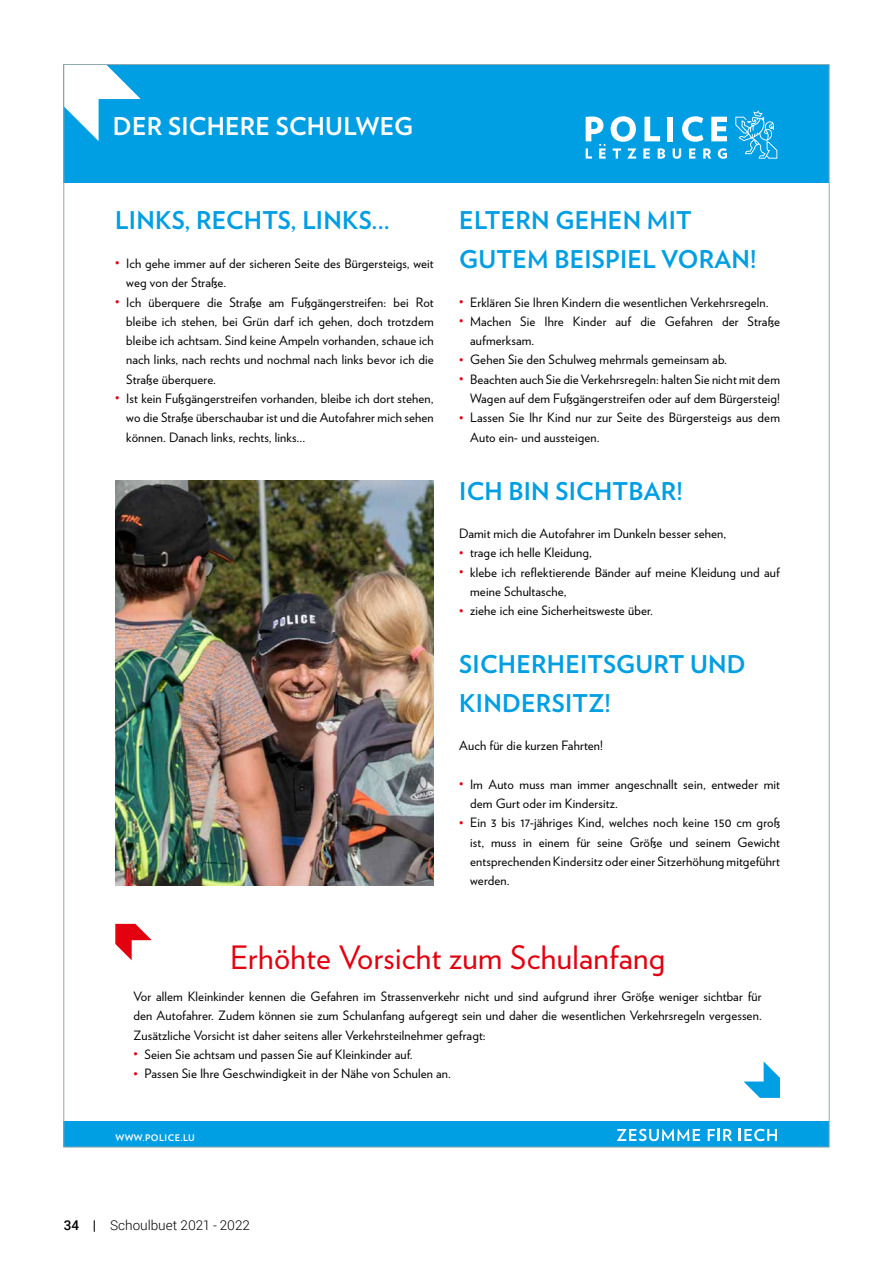
<style>
.page{position:relative;width:893px;height:1263px;background:#fff}
.page>*{position:absolute;margin:0;border:0;box-sizing:border-box;transform-origin:0 0}
.t1{font:32.1px "Verlag";letter-spacing:.01em;color:#e3000f}
.t2{font:700 24.45px/38.5px "Verlag";letter-spacing:.01em;color:#009ee3}
.t3{font:700 24.45px "Verlag";letter-spacing:.01em;color:#fff}
.t4{font:300 13.5px "Roboto";color:#000}
.t5{font:12.9px/19.4px "Verlag";letter-spacing:.01em;color:#000}
.t6{font:700 9.15px "Verlag";letter-spacing:.05em;color:#fff}
.s1{font-size:11.55px;color:#e3000f}
.s2{font-weight:500}
</style>
<div class="page">
<div style="left:64px;top:65px;width:765px;height:118px;background:#009ee3"></div>
<div style="left:64px;top:1121px;width:765px;height:26px;background:#009ee3"></div>
<svg style="left:65px;top:66px;width:76px;height:75px"></svg>
<img style="left:115px;top:480px;width:319px;height:405px">
<svg style="left:115px;top:924px;width:37px;height:36px"></svg>
<svg style="left:743px;top:1061px;width:37px;height:37px"></svg>
<svg style="left:617px;top:1129px;width:83px;height:12px"></svg>
<svg style="left:708px;top:1129px;width:24px;height:12px"></svg>
<svg style="left:739px;top:1129px;width:38px;height:12px"></svg>
<svg style="left:644px;top:117px;width:16px;height:24px"></svg>
<div style="left:668px;top:117px;width:5px;height:24px;background:#fff"></div>
<svg style="left:682px;top:116px;width:21px;height:26px"></svg>
<svg style="left:711px;top:117px;width:16px;height:24px"></svg>
<svg style="left:586px;top:116px;width:50px;height:43px"></svg>
<svg style="left:643px;top:148px;width:7px;height:11px"></svg>
<svg style="left:658px;top:148px;width:7px;height:11px"></svg>
<svg style="left:673px;top:148px;width:8px;height:11px"></svg>
<svg style="left:689px;top:148px;width:6px;height:11px"></svg>
<svg style="left:703px;top:148px;width:8px;height:11px"></svg>
<svg style="left:718px;top:148px;width:9px;height:11px"></svg>
<svg style="left:735px;top:110px;width:42px;height:49px"></svg>
<h2 class="t3" style="left:113px;top:107px;width:302px">DER SICHERE SCHULWEG</h2>
<h2 class="t2" style="left:115px;top:200px;width:276px">LINKS, RECHTS, LINKS...</h2>
<p class="t5" style="left:126px;top:253px;width:309px;text-indent:-11px"><span class="s1">•</span> Ich gehe immer auf der sicheren Seite des Bürgersteigs, weit weg von der Straße.</p>
<p class="t5" style="left:126px;top:292px;width:309px;text-align:justify;text-indent:-11px"><span class="s1">•</span> Ich überquere die Straße am Fußgängerstreifen: bei Rot bleibe ich stehen, bei Grün darf ich gehen, doch trotzdem bleibe ich achtsam. Sind keine Ampeln vorhanden, schaue ich nach links, nach rechts und nochmal nach links bevor ich die Straße überquere.</p>
<p class="t5" style="left:126px;top:388px;width:309px;text-align:justify;text-indent:-11px"><span class="s1">•</span> Ist kein Fußgängerstreifen vorhanden, bleibe ich dort stehen, wo die Straße überschaubar ist und die Autofahrer mich sehen können. Danach links, rechts, links…</p>
<h2 class="t2" style="left:459px;top:200px;width:299px">ELTERN GEHEN MIT<br>GUTEM BEISPIEL VORAN!</h2>
<p class="t5" style="left:459px;top:292px;width:311px"><span class="s1">•</span> Erklären Sie Ihren Kindern die wesentlichen Verkehrsregeln.</p>
<p class="t5" style="left:470px;top:311px;width:311px;text-indent:-11px"><span class="s1">•</span> Machen Sie Ihre Kinder auf die Gefahren der Straße aufmerksam.</p>
<p class="t5" style="left:459px;top:349px;width:269px"><span class="s1">•</span> Gehen Sie den Schulweg mehrmals gemeinsam ab.</p>
<p class="t5" style="left:459px;top:369px;width:322px;text-align:right"><span class="s1">•</span> Beachten auch Sie die Verkehrsregeln: halten Sie nicht mit dem<br>Wagen auf dem Fußgängerstreifen oder auf dem Bürgersteig!</p>
<p class="t5" style="left:470px;top:407px;width:311px;text-indent:-11px"><span class="s1">•</span> Lassen Sie Ihr Kind nur zur Seite des Bürgersteigs aus dem<br>Auto ein- und aussteigen.</p>
<h2 class="t2" style="left:459px;top:470px;width:225px">ICH BIN SICHTBAR!</h2>
<p class="t5" style="left:459px;top:523px;width:268px">Damit mich die Autofahrer im Dunkeln besser sehen,</p>
<p class="t5" style="left:459px;top:542px;width:134px"><span class="s1">•</span> trage ich helle Kleidung,</p>
<p class="t5" style="left:470px;top:562px;width:311px;text-indent:-11px"><span class="s1">•</span> klebe ich reflektierende Bänder auf meine Kleidung und auf meine Schultasche,</p>
<p class="t5" style="left:459px;top:600px;width:195px"><span class="s1">•</span> ziehe ich eine Sicherheitsweste über.</p>
<h2 class="t2" style="left:459px;top:644px;width:288px">SICHERHEITSGURT UND<br>KINDERSITZ!</h2>
<p class="t5" style="left:459px;top:735px;width:145px">Auch für die kurzen Fahrten!</p>
<p class="t5" style="left:470px;top:774px;width:311px;text-indent:-11px"><span class="s1">•</span> Im Auto muss man immer angeschnallt sein, entweder mit dem Gurt oder im Kindersitz.</p>
<p class="t5" style="left:470px;top:812px;width:311px;text-align:justify;text-indent:-11px"><span class="s1">•</span> Ein 3 bis 17-jähriges Kind, welches noch keine 150 cm groß ist, muss in einem für seine Größe und seinem Gewicht entsprechenden Kindersitz oder einer Sitzerhöhung mitgeführt werden.</p>
<h1 class="t1" style="left:230px;top:933px;width:436px">Erhöhte Vorsicht zum Schulanfang</h1>
<p class="t5" style="left:134px;top:986px;width:630px;text-align:justify">Vor allem Kleinkinder kennen die Gefahren im Strassenverkehr nicht und sind aufgrund ihrer Größe weniger sichtbar für den Autofahrer. Zudem können sie zum Schulanfang aufgeregt sein und daher die wesentlichen Verkehrsregeln vergessen.<br>Zusätzliche Vorsicht ist daher seitens aller Verkehrsteilnehmer gefragt:</p>
<p class="t5" style="left:134px;top:1044px;width:281px"><span class="s1">•</span> Seien Sie achtsam und passen Sie auf Kleinkinder auf.</p>
<p class="t5" style="left:134px;top:1063px;width:319px"><span class="s1">•</span> Passen Sie Ihre Geschwindigkeit in der Nähe von Schulen an.</p>
<p class="t6" style="left:115px;top:1130px;width:81px">WWW.POLICE.LU</p>
<p class="t4" style="left:64px;top:1216px;width:188px"><span class="s2">34 |</span> Schoulbuet 2021 - 2022</p>
</div>
